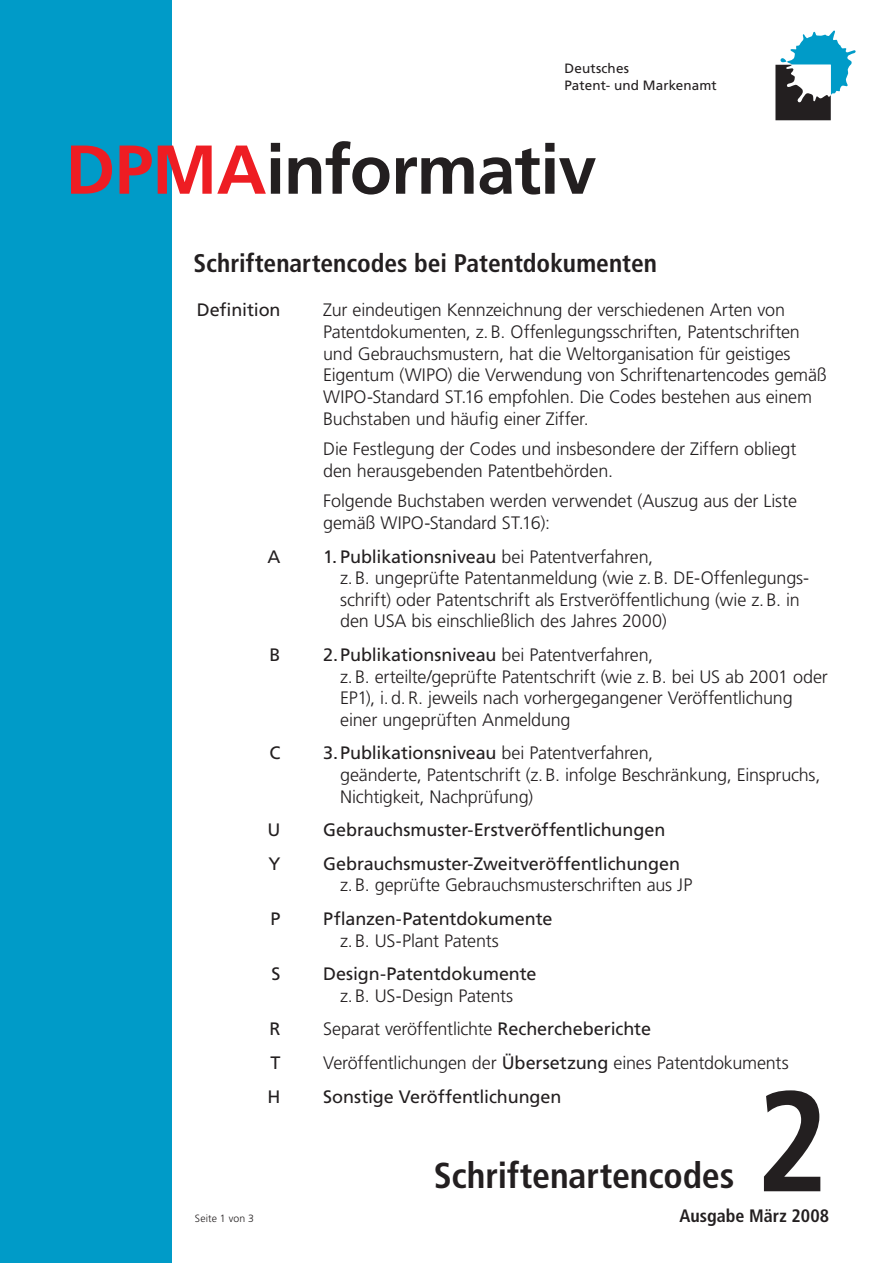
<style>
.page{position:relative;width:893px;height:1263px;background:#fff}
.page>*{position:absolute;margin:0;border:0;box-sizing:border-box;transform-origin:0 0}
.t1{font:700 condensed 142.5px "Frutiger LT";color:#231f20}
.t2{font:700 69px "Frutiger LT";letter-spacing:-.015em;color:#231f20}
.t3{font:700 condensed 36px "Frutiger LT";letter-spacing:-.005em;color:#231f20}
.t4{font:700 condensed 25.5px "Frutiger LT";color:#231f20}
.t5{font:300 18px/21.6px "Frutiger LT";letter-spacing:-.01em;color:#231f20}
.t6{font:18px/21.6px "Frutiger LT";letter-spacing:-.005em;color:#231f20}
.t7{font:700 condensed 18px "Frutiger LT";color:#231f20}
.t8{font:13.5px/16.5px "Frutiger LT";letter-spacing:.01em;color:#231f20}
.t9{font:300 10.5px "Frutiger LT";letter-spacing:.01em;color:#231f20}
.s1{color:#ee1d23}
.s2{font-weight:400}
.s3{font-weight:300}
</style>
<div class="page">
<div style="left:0;top:0;width:172px;height:1263px;background:#009bc8"></div>
<svg style="left:775px;top:31px;width:81px;height:89px"></svg>
<p class="t8" style="left:564px;top:60px;width:154px">Deutsches<br>Patent- und Markenamt</p>
<h1 class="t2" style="left:65px;top:129px;width:533px"><span class="s1">DPMA</span>informativ</h1>
<h2 class="t4" style="left:193px;top:248px;width:465px">Schriftenartencodes bei Patentdokumenten</h2>
<h3 class="t6" style="left:197px;top:299px;width:85px">Definition</h3>
<h3 class="t6" style="left:268px;top:545px;width:14px">A</h3>
<h3 class="t6" style="left:270px;top:644px;width:12px">B</h3>
<h3 class="t6" style="left:270px;top:742px;width:12px">C</h3>
<h3 class="t6" style="left:268px;top:819px;width:14px">U</h3>
<h3 class="t6" style="left:269px;top:853px;width:14px">Y</h3>
<h3 class="t6" style="left:271px;top:908px;width:12px">P</h3>
<h3 class="t6" style="left:272px;top:963px;width:10px">S</h3>
<h3 class="t6" style="left:270px;top:1018px;width:12px">R</h3>
<h3 class="t6" style="left:271px;top:1052px;width:12px">T</h3>
<h3 class="t6" style="left:268px;top:1085px;width:14px">H</h3>
<p class="t9" style="left:195px;top:1212px;width:61px">Seite 1 von 3</p>
<p class="t5" style="left:323px;top:300px;width:505px">Zur eindeutigen Kennzeichnung der verschiedenen Arten von Patentdokumenten, z.B. Offenlegungsschriften, Patentschriften und Gebrauchsmustern, hat die Weltorganisation für geistiges Eigentum (WIPO) die Verwendung von Schriftenartencodes gemäß WIPO-Standard ST.16 empfohlen. Die Codes bestehen aus einem Buchstaben und häufig einer Ziffer.</p>
<p class="t5" style="left:323px;top:438px;width:475px">Die Festlegung der Codes und insbesondere der Ziffern obliegt den herausgebenden Patentbehörden.</p>
<p class="t5" style="left:323px;top:491px;width:475px">Folgende Buchstaben werden verwendet (Auszug aus der Liste gemäß WIPO-Standard ST.16):</p>
<p class="t5" style="left:340px;top:546px;width:470px;text-indent:-17px"><span class="s2">1. Publikationsniveau</span> bei Patentverfahren,<br>z.B. ungeprüfte Patentanmeldung (wie z.B. DE-Offenlegungs&shy;schrift) oder Patentschrift als Erstveröffentlichung (wie z.B. in den USA bis einschließlich des Jahres 2000)</p>
<p class="t5" style="left:340px;top:644px;width:489px;text-indent:-17px"><span class="s2">2.Publikationsniveau</span> bei Patentverfahren,<br>z.B. erteilte/geprüfte Patentschrift (wie z.B. bei US ab 2001 oder EP1), i.d.R. jeweils nach vorhergegangener Veröffentlichung einer ungeprüften Anmeldung</p>
<p class="t5" style="left:340px;top:743px;width:482px;text-indent:-17px"><span class="s2">3.Publikationsniveau</span> bei Patentverfahren,<br>geänderte, Patentschrift (z.B. infolge Beschränkung, Einspruchs,<br>Nichtigkeit, Nachprüfung)</p>
<p class="t6" style="left:323px;top:819px;width:344px">Gebrauchsmuster-Erstveröffentlichungen</p>
<p class="t5" style="left:340px;top:853px;width:354px;text-indent:-17px"><span class="s2">Gebrauchsmuster-Zweitveröffentlichungen </span>z.B. geprüfte Gebrauchsmusterschriften aus JP</p>
<p class="t6" style="left:340px;top:908px;width:214px;text-indent:-17px">Pflanzen-Patentdokumente <span class="s3">z.B. US-Plant Patents</span></p>
<p class="t6" style="left:323px;top:963px;width:215px;text-align:center">Design-Patentdokumente <span class="s3">z.B. US-Design Patents</span></p>
<p class="t5" style="left:323px;top:1019px;width:329px">Separat veröffentlichte <span class="s2">Rechercheberichte</span></p>
<p class="t5" style="left:323px;top:1052px;width:467px">Veröffentlichungen der <span class="s2">Übersetzung</span> eines Patentdokuments</p>
<p class="t6" style="left:323px;top:1085px;width:240px">Sonstige Veröffentlichungen</p>
<p class="t1" style="left:755px;top:1057px;width:76px">2</p>
<p class="t3" style="left:434px;top:1154px;width:302px">Schriftenartencodes</p>
<p class="t7" style="left:679px;top:1205px;width:151px">Ausgabe März 2008</p>
</div>
